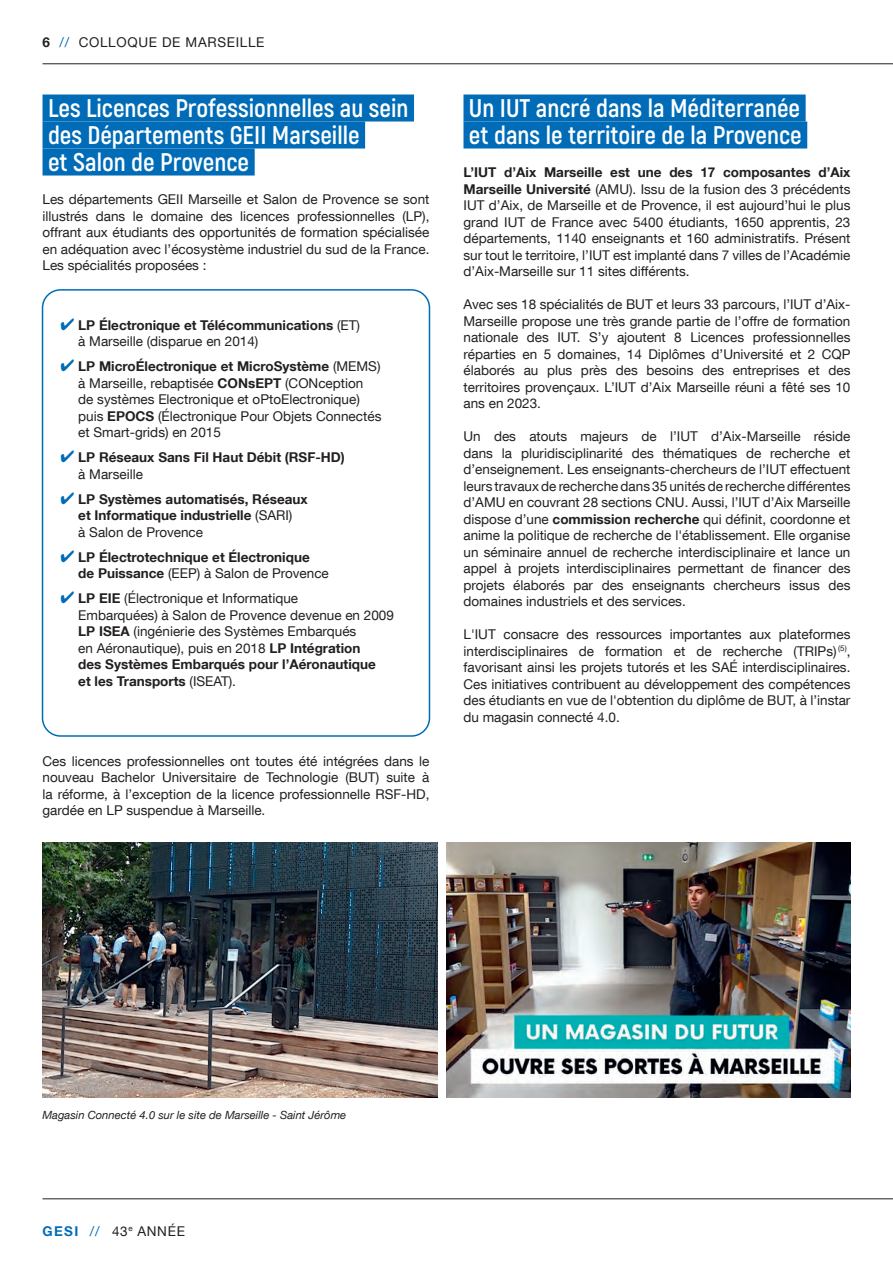
<style>
.page{position:relative;width:893px;height:1263px;background:#fff}
.page>*{position:absolute;margin:0;border:0;box-sizing:border-box;transform-origin:0 0}
.t1{font:700 25.5px/27px "Akrobat";color:#fff}
.t2{font:13.5px/16.5px "Helvetica Neue LT Com";color:#231f20;text-align:justify}
.t3{font:700 13.5px/16.5px "Helvetica Neue LT Com";color:#231f20}
.t4{font:13.5px "Helvetica Neue LT Com";letter-spacing:.05em;color:#231f20}
.t5{font:italic 11.25px "Helvetica Neue LT Com";color:#231f20}
.s1{font-weight:700}
.s2{color:#006cb7}
.s3{font-weight:400}
.s4{font-weight:700;color:#006cb7}
</style>
<div class="page">
<hr style="left:43px;top:63px;width:850px;height:1px;background:#231f20">
<hr style="left:43px;top:1198px;width:850px;height:1px;background:#231f20">
<div style="left:43px;top:95px;width:371px;height:27px;background:#006cb7"></div>
<div style="left:43px;top:122px;width:322px;height:27px;background:#006cb7"></div>
<div style="left:43px;top:149px;width:212px;height:27px;background:#006cb7"></div>
<div style="left:463px;top:95px;width:343px;height:27px;background:#006cb7"></div>
<div style="left:463px;top:122px;width:344px;height:27px;background:#006cb7"></div>
<div style="left:42px;top:289px;width:388px;height:448px;border:2px solid #006cb7;border-radius:18px"></div>
<img style="left:43px;top:843px;width:395px;height:255px">
<img style="left:446px;top:843px;width:404px;height:255px">
<p class="t4" style="left:43px;top:34px;width:224px"><span class="s1">6</span> <span class="s2">//</span> COLLOQUE DE MARSEILLE</p>
<h1 class="t1" style="left:48px;top:94px;width:362px">Les Licences Professionnelles au sein des Départements GEII Marseille<br>et Salon de Provence</h1>
<p class="t2" style="left:43px;top:191px;width:388px">Les départements GEII Marseille et Salon de Provence se sont illustrés dans le domaine des licences professionnelles (LP), offrant aux étudiants des opportunités de formation spécialisée en adéquation avec l’écosystème industriel du sud de la France.<br>Les spécialités proposées :</p>
<p class="t3" style="left:78px;top:316px;width:283px;text-indent:-18px"><span class="s2">✔</span> LP Électronique et Télécommunications <span class="s3">(ET) à Marseille (disparue en 2014)</span></p>
<p class="t2" style="left:78px;top:358px;width:305px;text-align:left;text-indent:-18px"><span class="s2">✔</span> <span class="s1">LP MicroÉlectronique et MicroSystème</span> (MEMS) à Marseille, rebaptisée <span class="s1">CONsEPT</span> (CONception de systèmes Electronique et oPtoElectronique) puis <span class="s1">EPOCS</span> (Électronique Pour Objets Connectés et Smart-grids) en 2015</p>
<p class="t3" style="left:78px;top:449px;width:268px;text-indent:-18px"><span class="s2">✔</span> LP Réseaux Sans Fil Haut Débit (RSF-HD) <span class="s3">à Marseille</span></p>
<p class="t3" style="left:78px;top:490px;width:231px;text-indent:-18px"><span class="s2">✔</span> LP Systèmes automatisés, Réseaux et Informatique industrielle <span class="s3">(SARI)<br>à Salon de Provence</span></p>
<p class="t3" style="left:78px;top:548px;width:252px;text-indent:-18px"><span class="s2">✔</span> LP Électrotechnique et Électronique de Puissance <span class="s3">(EEP) à Salon de Provence</span></p>
<p class="t2" style="left:78px;top:590px;width:317px;text-align:left;text-indent:-18px"><span class="s2">✔</span> <span class="s1">LP EIE</span> (Électronique et Informatique<br>Embarquées) à Salon de Provence devenue en 2009<br><span class="s1">LP ISEA</span> (ingénierie des Systèmes Embarqués<br>en Aéronautique), puis en 2018 <span class="s1">LP Intégration<br>des Systèmes Embarqués pour l’Aéronautique<br>et les Transports</span> (ISEAT).</p>
<p class="t2" style="left:43px;top:752px;width:388px">Ces licences professionnelles ont toutes été intégrées dans le nouveau Bachelor Universitaire de Technologie (BUT) suite à la réforme, à l’exception de la licence professionnelle RSF-HD, gardée en LP suspendue à Marseille.</p>
<h1 class="t1" style="left:469px;top:94px;width:334px">Un IUT ancré dans la Méditerranée et dans le territoire de la Provence</h1>
<p class="t2" style="left:463px;top:164px;width:388px"><span class="s1">L’IUT d’Aix Marseille est une des 17 composantes d’Aix Marseille Université</span> (AMU). Issu de la fusion des 3 précédents IUT d’Aix, de Marseille et de Provence, il est aujourd’hui le plus grand IUT de France avec 5400 étudiants, 1650 apprentis, 23 départements, 1140 enseignants et 160 administratifs. Présent sur tout le territoire, l’IUT est implanté dans 7 villes de l’Académie d’Aix-Marseille sur 11 sites différents.</p>
<p class="t2" style="left:463px;top:296px;width:388px">Avec ses 18 spécialités de BUT et leurs 33 parcours, l’IUT d’Aix-Marseille propose une très grande partie de l’offre de formation nationale des IUT. S’y ajoutent 8 Licences professionnelles réparties en 5 domaines, 14 Diplômes d’Université et 2 CQP élaborés au plus près des besoins des entreprises et des territoires provençaux. L’IUT d’Aix Marseille réuni a fêté ses 10 ans en 2023.</p>
<p class="t2" style="left:463px;top:428px;width:388px">Un des atouts majeurs de l’IUT d’Aix-Marseille réside dans la pluridisciplinarité des thématiques de recherche et d’enseignement. Les enseignants-chercheurs de l’IUT effectuent leurs travaux de recherche dans 35 unités de recherche différentes d’AMU en couvrant 28 sections CNU. Aussi, l’IUT d’Aix Marseille dispose d’une <span class="s1">commission recherche</span> qui définit, coordonne et anime la politique de recherche de l'établissement. Elle organise un séminaire annuel de recherche interdisciplinaire et lance un appel à projets interdisciplinaires permettant de financer des projets élaborés par des enseignants chercheurs issus des domaines industriels et des services.</p>
<p class="t2" style="left:463px;top:626px;width:388px">L'IUT consacre des ressources importantes aux plateformes interdisciplinaires de formation et de recherche (TRIPs) <sup>(5)</sup>, favorisant ainsi les projets tutorés et les SAÉ interdisciplinaires.<br>Ces initiatives contribuent au développement des compétences des étudiants en vue de l'obtention du diplôme de BUT, à l’instar du magasin connecté 4.0.</p>
<p class="t5" style="left:43px;top:1108px;width:305px">Magasin Connecté 4.0 sur le site de Marseille - Saint Jérôme</p>
<p class="t2" style="left:43px;top:1222px;width:144px"><span class="s4">GESI</span> <span class="s2">//</span> 43<sup>e</sup> ANNÉE</p>
</div>
